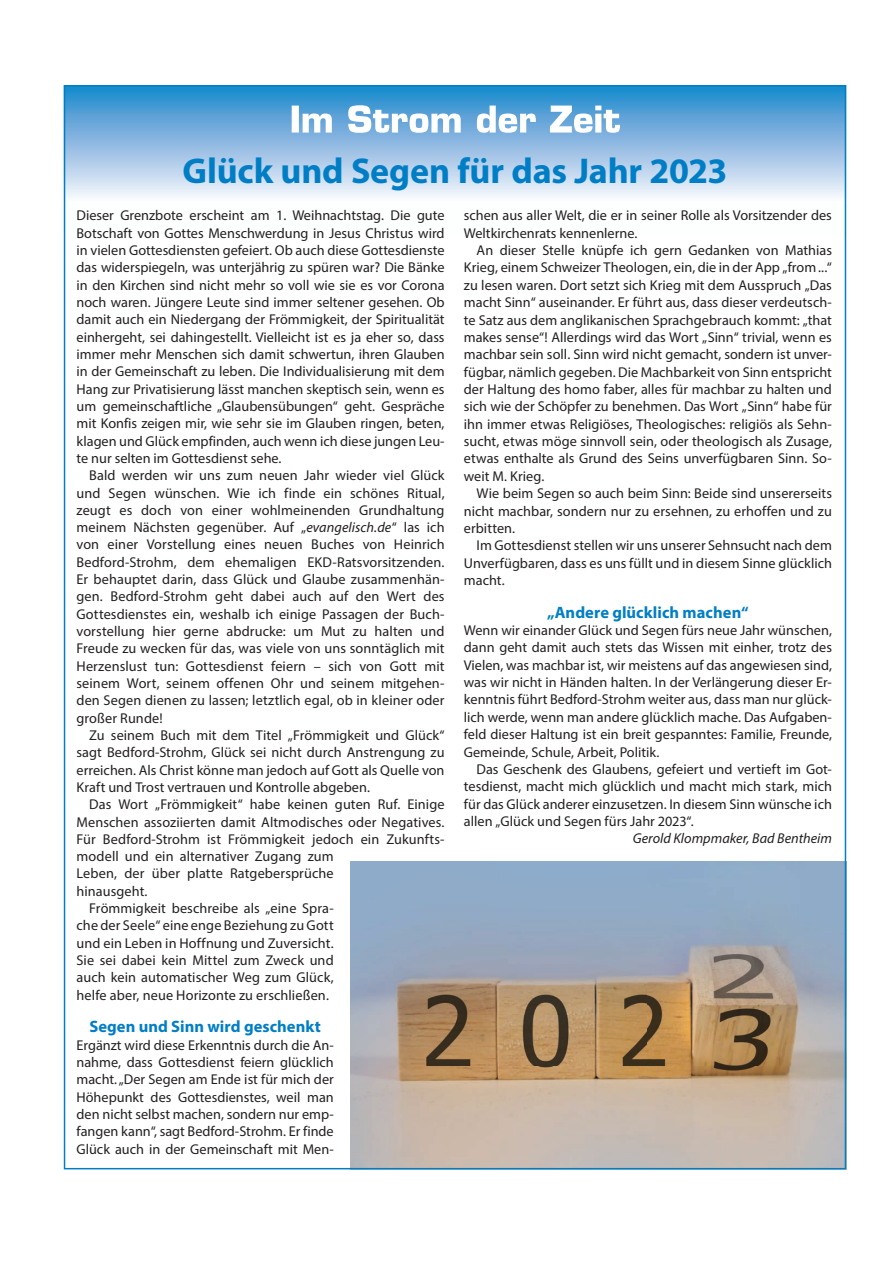
<style>
.page{position:relative;width:893px;height:1263px;background:#fff}
.page>*{position:absolute;margin:0;border:0;box-sizing:border-box;transform-origin:0 0}
.t1{font:700 36px "Myriad Pro";letter-spacing:-.005em;color:#007ec5}
.t2{font:700 36px "Eurostile";color:#fff}
.t3{font:700 16.5px "Myriad Pro";color:#007ec5}
.t4{font:14.25px/17.2px "Myriad Pro";letter-spacing:.005em;color:#231f20;text-align:justify}
.t5{font:italic 14.25px "Myriad Pro";color:#231f20}
.s1{font-style:italic}
</style>
<div class="page">
<svg style="left:67px;top:88px;width:776px;height:109px"></svg>
<div style="left:292px;top:105px;width:328px;height:28px;background:linear-gradient(to bottom,#4598d3,#7baedd)"></div>
<img style="left:351px;top:861px;width:492px;height:305px">
<h1 class="t2" style="left:289px;top:97px;width:333px">Im Strom der Zeit</h1>
<h1 class="t1" style="left:182px;top:147px;width:547px">Glück und Segen für das Jahr 2023</h1>
<p class="t4" style="left:464px;top:207px;width:370px">schen aus aller Welt, die er in seiner Rolle als Vorsitzender des<br>Weltkirchenrats kennenlerne.</p>
<p class="t4" style="left:464px;top:241px;width:370px;text-indent:13px">An dieser Stelle knüpfe ich gern Gedanken von Mathias Krieg, einem Schweizer Theologen, ein, die in der App „from ...“ zu lesen waren. Dort setzt sich Krieg mit dem Ausspruch „Das macht Sinn“ auseinander. Er führt aus, dass dieser verdeutsch&shy;te Satz aus dem anglikanischen Sprachgebrauch kommt: „that makes sense“! Allerdings wird das Wort „Sinn“ trivial, wenn es machbar sein soll. Sinn wird nicht gemacht, sondern ist unver&shy;fügbar, nämlich gegeben. Die Machbarkeit von Sinn entspricht der Haltung des homo faber, alles für machbar zu halten und sich wie der Schöpfer zu benehmen. Das Wort „Sinn“ habe für ihn immer etwas Religiöses, Theologisches: religiös als Sehn&shy;sucht, etwas möge sinnvoll sein, oder theologisch als Zusage, etwas enthalte als Grund des Seins unverfügbaren Sinn. So&shy;weit M. Krieg.</p>
<p class="t4" style="left:464px;top:484px;width:370px;text-indent:13px">Wie beim Segen so auch beim Sinn: Beide sind unsererseits nicht machbar, sondern nur zu ersehnen, zu erhoffen und zu erbitten.</p>
<p class="t4" style="left:464px;top:536px;width:370px;text-indent:13px">Im Gottesdienst stellen wir uns unserer Sehnsucht nach dem Unverfügbaren, dass es uns füllt und in diesem Sinne glücklich macht.</p>
<p class="t3" style="left:547px;top:601px;width:203px">„Andere glücklich machen“</p>
<p class="t4" style="left:464px;top:621px;width:370px">Wenn wir einander Glück und Segen fürs neue Jahr wünschen, dann geht damit auch stets das Wissen mit einher, trotz des Vielen, was machbar ist, wir meistens auf das angewiesen sind, was wir nicht in Händen halten. In der Verlängerung dieser Er&shy;kenntnis führt Bedford-Strohm weiter aus, dass man nur glück&shy;lich werde, wenn man andere glücklich mache. Das Aufgaben&shy;feld dieser Haltung ist ein breit gespanntes: Familie, Freunde, Gemeinde, Schule, Arbeit, Politik.</p>
<p class="t4" style="left:464px;top:760px;width:370px;text-indent:13px">Das Geschenk des Glaubens, gefeiert und vertieft im Got&shy;tesdienst, macht mich glücklich und macht mich stark, mich für das Glück anderer einzusetzen. In diesem Sinn wünsche ich allen „Glück und Segen fürs Jahr 2023“.</p>
<p class="t5" style="left:633px;top:830px;width:201px">Gerold Klompmaker, Bad Bentheim</p>
<p class="t4" style="left:77px;top:207px;width:370px">Dieser Grenzbote erscheint am 1. Weihnachtstag. Die gute Botschaft von Gottes Menschwerdung in Jesus Christus wird in vielen Gottesdiensten gefeiert. Ob auch diese Gottesdienste das widerspiegeln, was unterjährig zu spüren war? Die Bänke in den Kirchen sind nicht mehr so voll wie sie es vor Corona noch waren. Jüngere Leute sind immer seltener gesehen. Ob damit auch ein Niedergang der Frömmigkeit, der Spiritualität einhergeht, sei dahingestellt. Vielleicht ist es ja eher so, dass immer mehr Menschen sich damit schwertun, ihren Glauben in der Gemeinschaft zu leben. Die Individualisierung mit dem Hang zur Privatisierung lässt manchen skeptisch sein, wenn es um gemeinschaftliche „Glaubensübungen“ geht. Gespräche mit Konfis zeigen mir, wie sehr sie im Glauben ringen, beten, klagen und Glück empfinden, auch wenn ich diese jungen Leu&shy;te nur selten im Gottesdienst sehe.</p>
<p class="t4" style="left:77px;top:467px;width:370px;text-indent:13px">Bald werden wir uns zum neuen Jahr wieder viel Glück und Segen wünschen. Wie ich finde ein schönes Ritual, zeugt es doch von einer wohlmeinenden Grundhaltung meinem Nächsten gegenüber. Auf „<span class="s1">evangelisch.de</span>“ las ich von einer Vorstellung eines neuen Buches von Heinrich Bedford-Strohm, dem ehemaligen EKD-Ratsvorsitzenden.<br>Er behauptet darin, dass Glück und Glaube zusammenhän&shy;gen. Bedford-Strohm geht dabei auch auf den Wert des Gottesdienstes ein, weshalb ich einige Passagen der Buch&shy;vorstellung hier gerne abdrucke: um Mut zu halten und Freude zu wecken für das, was viele von uns sonntäglich mit Herzenslust tun: Gottesdienst feiern – sich von Gott mit seinem Wort, seinem offenen Ohr und seinem mitgehen&shy;den Segen dienen zu lassen; letztlich egal, ob in kleiner oder großer Runde!</p>
<p class="t4" style="left:77px;top:726px;width:370px;text-indent:13px">Zu seinem Buch mit dem Titel „Frömmigkeit und Glück“ sagt Bedford-Strohm, Glück sei nicht durch Anstrengung zu erreichen. Als Christ könne man jedoch auf Gott als Quelle von Kraft und Trost vertrauen und Kontrolle abgeben.</p>
<p class="t4" style="left:89px;top:795px;width:357px">Das Wort „Frömmigkeit“ habe keinen guten Ruf. Einige</p>
<p class="t4" style="left:77px;top:813px;width:370px">Menschen assoziierten damit Altmodisches oder Negatives.</p>
<p class="t4" style="left:77px;top:830px;width:370px">Für Bedford-Strohm ist Frömmigkeit jedoch ein Zukunfts-</p>
<p class="t4" style="left:77px;top:847px;width:259px">modell und ein alternativer Zugang zum</p>
<p class="t4" style="left:77px;top:865px;width:259px">Leben, der über platte Ratgebersprüche</p>
<p class="t4" style="left:77px;top:882px;width:73px">hinausgeht.</p>
<p class="t4" style="left:89px;top:899px;width:246px">Frömmigkeit beschreibe als „eine Spra-</p>
<p class="t4" style="left:77px;top:917px;width:259px">che der Seele“ eine enge Beziehung zu Gott</p>
<p class="t4" style="left:77px;top:934px;width:259px">und ein Leben in Hoffnung und Zuversicht.</p>
<p class="t4" style="left:77px;top:951px;width:259px">Sie sei dabei kein Mittel zum Zweck und</p>
<p class="t4" style="left:77px;top:969px;width:259px">auch kein automatischer Weg zum Glück,</p>
<p class="t4" style="left:77px;top:986px;width:254px">helfe aber, neue Horizonte zu erschließen.</p>
<p class="t3" style="left:89px;top:1016px;width:233px">Segen und Sinn wird geschenkt</p>
<p class="t4" style="left:77px;top:1036px;width:259px">Ergänzt wird diese Erkenntnis durch die An&shy;nahme, dass Gottesdienst feiern glücklich macht. „Der Segen am Ende ist für mich der Höhepunkt des Gottesdienstes, weil man den nicht selbst machen, sondern nur emp&shy;fangen kann“, sagt Bedford-Strohm. Er finde Glück auch in der Gemeinschaft mit Men-</p>
</div>
